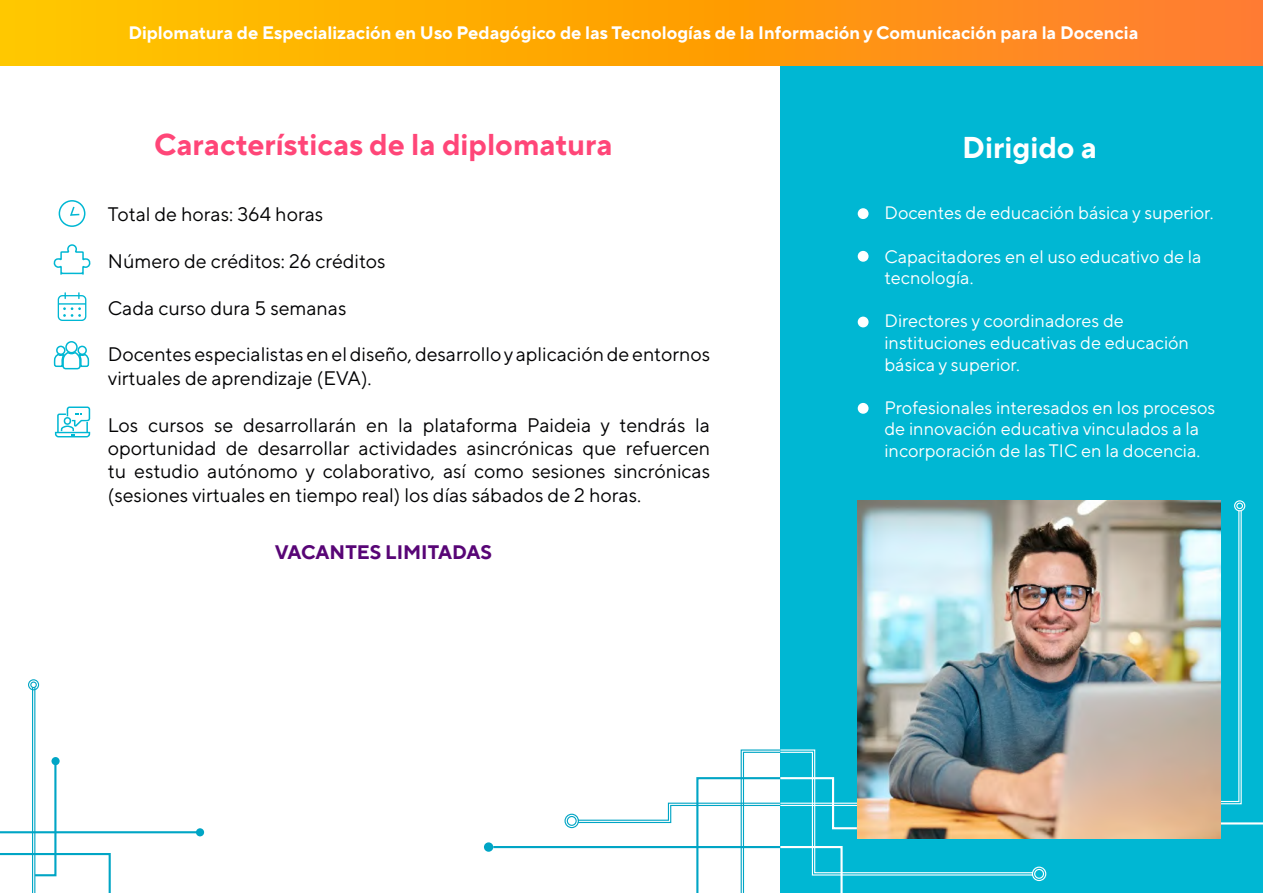
<style>
.page{position:relative;width:1263px;height:893px;background:#fff}
.page>*{position:absolute;margin:0;border:0;box-sizing:border-box;transform-origin:0 0}
.t1{font:700 30px "TT Norms Pro";color:#ff4678}
.t2{font:700 30px "TT Norms Pro";color:#fff}
.t3{font:19.5px/23.4px "TT Norms Pro";color:#020203}
.t4{font:700 19.5px "TT Norms Pro";color:#580576}
.t5{font:18px/21.6px "TT Norms Pro";color:#fff}
.t6{font:700 18px "TT Norms Pro";color:#fff}
</style>
<div class="page">
<div style="left:780px;top:66px;width:483px;height:827px;background:#00b7d3"></div>
<svg style="left:58px;top:292px;width:28px;height:29px"></svg>
<svg style="left:53px;top:244px;width:38px;height:31px"></svg>
<div style="left:59px;top:200px;width:26px;height:27px;border:2px solid #00b7d3;border-radius:50%"></div>
<svg style="left:70px;top:205px;width:11px;height:11px"></svg>
<div style="left:65px;top:341px;width:13px;height:12px;border:2px solid #00b7d3;border-radius:50%"></div>
<div style="left:77px;top:346px;width:10px;height:9px;border:2px solid #00b7d3;border-radius:50%"></div>
<div style="left:56px;top:346px;width:10px;height:9px;border:2px solid #00b7d3;border-radius:50%"></div>
<svg style="left:53px;top:351px;width:37px;height:87px"></svg>
<svg style="left:0;top:0;width:1263px;height:66px;background:#ffa10c"></svg>
<div style="left:564px;top:814px;width:15px;height:14px;border:1px solid #00a5c5;border-radius:50%"></div>
<div style="left:567px;top:816px;width:10px;height:10px;border:1px solid #00a5c5;border-radius:50%"></div>
<div style="left:1032px;top:867px;width:14px;height:14px;border:1px solid #fff;border-radius:50%"></div>
<div style="left:1034px;top:869px;width:10px;height:10px;border:1px solid #fff;border-radius:50%"></div>
<div style="left:1234px;top:500px;width:11px;height:11px;border:1px solid #fff;border-radius:50%"></div>
<div style="left:1236px;top:503px;width:7px;height:6px;border:1px solid #fff;border-radius:50%"></div>
<hr style="left:493px;top:846px;width:287px;height:2px;background:#00a5c5">
<div style="left:484px;top:842px;width:9px;height:10px;background:#00a5c5;border-radius:50%"></div>
<hr style="left:0;top:831px;width:200px;height:2px;background:#00a5c5">
<div style="left:196px;top:828px;width:8px;height:8px;background:#00a5c5;border-radius:50%"></div>
<div style="left:28px;top:679px;width:11px;height:11px;border:1px solid #00a5c5;border-radius:50%"></div>
<div style="left:30px;top:681px;width:7px;height:7px;border:1px solid #00a5c5;border-radius:50%"></div>
<hr style="left:34px;top:687px;width:1px;height:206px;background:#00a5c5">
<hr style="left:32px;top:687px;width:1px;height:206px;background:#00a5c5">
<svg style="left:0;top:761px;width:112px;height:132px"></svg>
<div style="left:51px;top:757px;width:9px;height:8px;background:#00a5c5;border-radius:50%"></div>
<svg style="left:577px;top:749px;width:457px;height:144px"></svg>
<hr style="left:780px;top:805px;width:78px;height:1px;background:#fff">
<hr style="left:780px;top:803px;width:78px;height:1px;background:#fff">
<svg style="left:1220px;top:510px;width:22px;height:295px"></svg>
<hr style="left:1220px;top:822px;width:43px;height:2px;background:#fff">
<div style="left:858px;top:209px;width:10px;height:9px;background:#fff;border-radius:50%"></div>
<div style="left:858px;top:208px;width:10px;height:11px;border:2px solid #fff;border-radius:50%"></div>
<div style="left:858px;top:252px;width:10px;height:9px;background:#fff;border-radius:50%"></div>
<div style="left:858px;top:251px;width:10px;height:11px;border:2px solid #fff;border-radius:50%"></div>
<div style="left:858px;top:404px;width:10px;height:9px;background:#fff;border-radius:50%"></div>
<div style="left:858px;top:403px;width:10px;height:11px;border:2px solid #fff;border-radius:50%"></div>
<div style="left:858px;top:317px;width:10px;height:10px;background:#fff;border-radius:50%"></div>
<div style="left:858px;top:317px;width:10px;height:10px;border:2px solid #fff;border-radius:50%"></div>
<img style="left:858px;top:500px;width:362px;height:339px">
<p class="t6" style="left:128px;top:20px;width:1011px">Diplomatura de Especialización en Uso Pedagógico de las Tecnologías de la Información y Comunicación para la Docencia</p>
<h1 class="t1" style="left:154px;top:122px;width:460px">Características de la diplomatura</h1>
<p class="t3" style="left:108px;top:201px;width:217px">Total de horas: 364 horas</p>
<p class="t3" style="left:108px;top:248px;width:279px">Número de créditos: 26 créditos</p>
<p class="t3" style="left:108px;top:295px;width:240px">Cada curso dura 5 semanas</p>
<p class="t3" style="left:108px;top:341px;width:604px">Docentes especialistas en el diseño, desarrollo y aplicación de entornos virtuales de aprendizaje (EVA).</p>
<p class="t3" style="left:108px;top:412px;width:604px;text-align:justify">Los cursos se desarrollarán en la plataforma Paideia y tendrás la oportunidad de desarrollar actividades asincrónicas que refuercen tu estudio autónomo y colaborativo, así como sesiones sincrónicas (sesiones virtuales en tiempo real) los días sábados de 2 horas.</p>
<p class="t4" style="left:275px;top:538px;width:219px">VACANTES LIMITADAS</p>
<h1 class="t2" style="left:962px;top:126px;width:136px">Dirigido a</h1>
<p class="t5" style="left:884px;top:201px;width:331px">Docentes de educación básica y superior.</p>
<p class="t5" style="left:884px;top:244px;width:319px">Capacitadores en el uso educativo de la tecnología.</p>
<p class="t5" style="left:884px;top:309px;width:306px">Directores y coordinadores de instituciones educativas de educación básica y superior.</p>
<p class="t5" style="left:884px;top:395px;width:332px">Profesionales interesados en los procesos de innovación educativa vinculados a la incorporación de las TIC en la docencia.</p>
</div>
